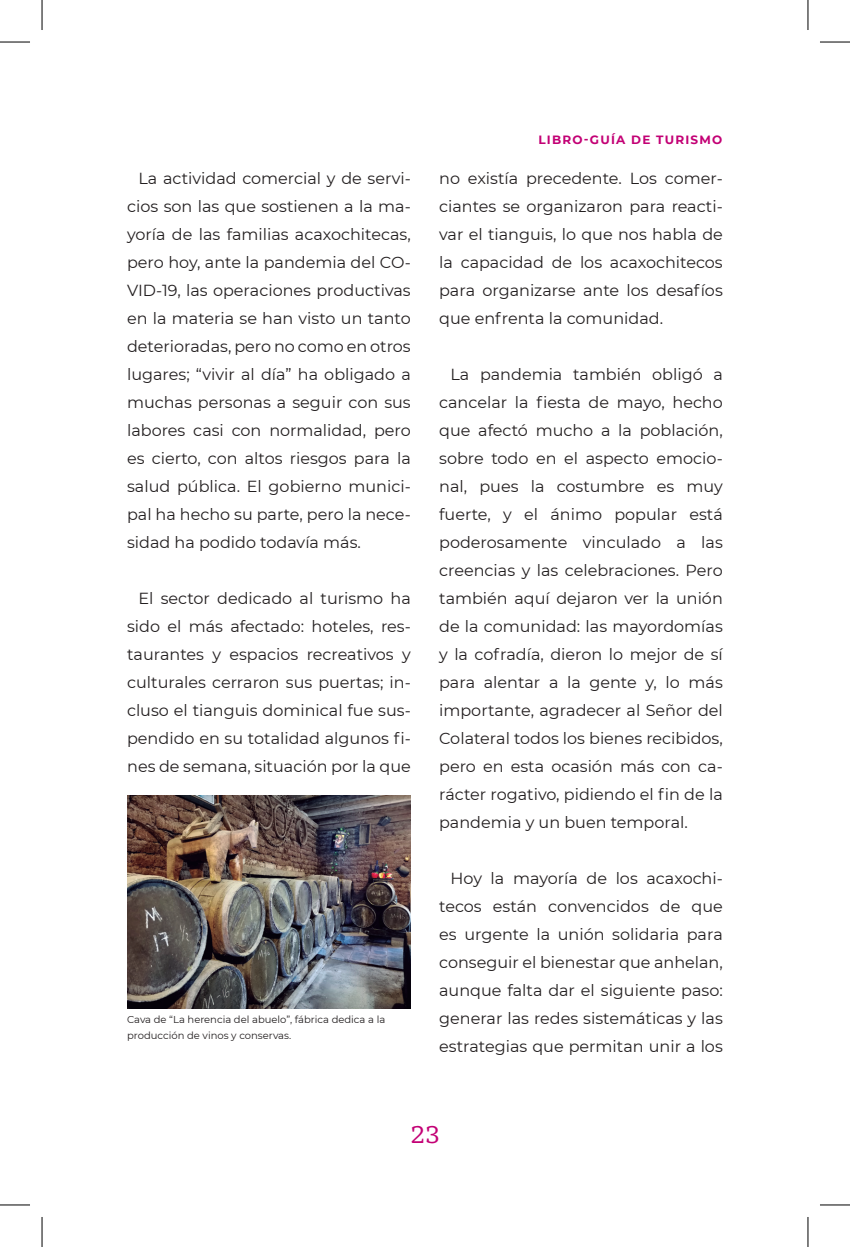
<style>
.page{position:relative;width:850px;height:1247px;background:#fff}
.page>*{position:absolute;margin:0;border:0;box-sizing:border-box;transform-origin:0 0}
.t1{font:24px "GMX";color:#c30175}
.t2{font:16px/28px "Montserrat";color:#231f20;text-align:justify}
.t3{font:700 12px "Montserrat";letter-spacing:.1em;color:#c30175}
.t4{font:10px/16px "Montserrat";color:#231f20}
</style>
<div class="page">
<img style="left:127px;top:795px;width:284px;height:213px">
<hr style="left:0;top:42px;width:30px;height:1px;background:#000">
<hr style="left:819px;top:42px;width:30px;height:1px;background:#000">
<hr style="left:0;top:1204px;width:30px;height:1px;background:#000">
<hr style="left:819px;top:1204px;width:30px;height:1px;background:#000">
<hr style="left:42px;top:0;width:1px;height:30px;background:#000">
<hr style="left:42px;top:1216px;width:1px;height:30px;background:#000">
<hr style="left:807px;top:0;width:1px;height:30px;background:#000">
<hr style="left:807px;top:1216px;width:1px;height:30px;background:#000">
<p class="t2" style="left:127px;top:163px;width:285px;text-indent:11px">La actividad comercial y de servi&shy;cios son las que sostienen a la ma&shy;yoría de las familias acaxochitecas, pero hoy, ante la pandemia del CO-VID-19, las operaciones productivas en la materia se han visto un tanto deterioradas, pero no como en otros lugares; “vivir al día” ha obligado a muchas personas a seguir con sus labores casi con normalidad, pero es cierto, con altos riesgos para la salud pública. El gobierno munici&shy;pal ha hecho su parte, pero la nece&shy;sidad ha podido todavía más.</p>
<p class="t2" style="left:127px;top:583px;width:285px;text-indent:11px">El sector dedicado al turismo ha sido el más afectado: hoteles, res&shy;taurantes y espacios recreativos y culturales cerraron sus puertas; in&shy;cluso el tianguis dominical fue sus&shy;pendido en su totalidad algunos fi&shy;nes de semana, situación por la que</p>
<p class="t4" style="left:127px;top:1011px;width:259px">Cava de “La herencia del abuelo”, fábrica dedica a la producción de vinos y conservas.</p>
<p class="t3" style="left:538px;top:131px;width:185px">LIBRO-GUÍA DE TURISMO</p>
<p class="t2" style="left:439px;top:163px;width:285px">no existía precedente. Los comer&shy;ciantes se organizaron para reacti&shy;var el tianguis, lo que nos habla de la capacidad de los acaxochitecos para organizarse ante los desafíos que enfrenta la comunidad.</p>
<p class="t2" style="left:439px;top:359px;width:285px;text-indent:11px">La pandemia también obligó a cancelar la fiesta de mayo, hecho que afectó mucho a la población, sobre todo en el aspecto emocio&shy;nal, pues la costumbre es muy fuerte, y el ánimo popular está poderosamente vinculado a las creencias y las celebraciones. Pero también aquí dejaron ver la unión de la comunidad: las mayordomías y la cofradía, dieron lo mejor de sí para alentar a la gente y, lo más importante, agradecer al Señor del Colateral todos los bienes recibidos, pero en esta ocasión más con ca&shy;rácter rogativo, pidiendo el fin de la pandemia y un buen temporal.</p>
<p class="t2" style="left:439px;top:863px;width:285px;text-indent:11px">Hoy la mayoría de los acaxochi&shy;tecos están convencidos de que es urgente la unión solidaria para conseguir el bienestar que anhelan, aunque falta dar el siguiente paso: generar las redes sistemáticas y las estrategias que permitan unir a los</p>
<h1 class="t1" style="left:410px;top:1120px;width:31px">23</h1>
</div>
